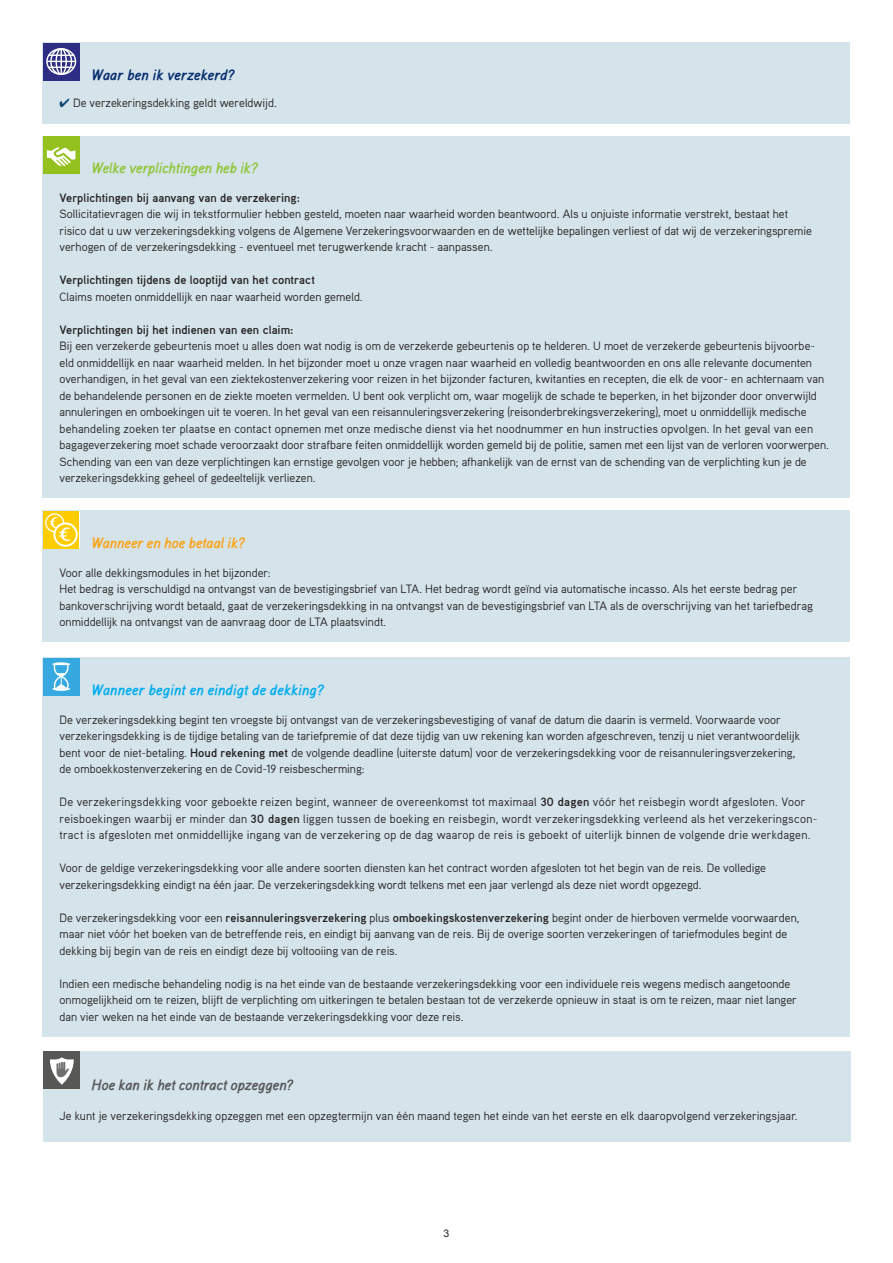
<style>
.page{position:relative;width:893px;height:1263px;background:#fff}
.page>*{position:absolute;margin:0;border:0;box-sizing:border-box;transform-origin:0 0}
.t1{font:italic 700 15px "Aaux";letter-spacing:-.01em;color:#00aeef}
.t2{font:italic 700 15px "Aaux";letter-spacing:-.03em;color:#57585a}
.t3{font:italic 700 15px "Aaux";letter-spacing:-.025em;color:#92c73d}
.t4{font:italic 700 15px "Aaux";letter-spacing:-.02em;color:#f9a51b}
.t5{font:italic 700 15px "Aaux";letter-spacing:-.015em;color:#052d6f}
.t6{font:12px/16.5px "Aaux";letter-spacing:.005em;color:#231f20}
.t7{font:12px/16.5px "Aaux";letter-spacing:.025em;color:#231f20}
.t8{font:700 12px "Aaux";color:#231f20}
.t9{font:10.5px "Arial";color:#231f20}
.s1{color:#084778}
.s2{font-weight:700}
</style>
<div class="page">
<div style="left:43px;top:657px;width:807px;height:380px;background:#d5e3ea"></div>
<div style="left:43px;top:658px;width:36px;height:37px;background:#36a9e1"></div>
<svg style="left:53px;top:662px;width:17px;height:29px"></svg>
<div style="left:43px;top:1051px;width:808px;height:90px;background:#d5e3ea"></div>
<div style="left:44px;top:1052px;width:36px;height:37px;background:#575756"></div>
<svg style="left:50px;top:1057px;width:24px;height:28px"></svg>
<div style="left:43px;top:510px;width:807px;height:132px;background:#d5e3ea"></div>
<div style="left:43px;top:136px;width:807px;height:361px;background:#d5e3ea"></div>
<div style="left:43px;top:43px;width:807px;height:81px;background:#d5e3ea"></div>
<div style="left:43px;top:43px;width:36px;height:38px;background:#2d2e83"></div>
<div style="left:46px;top:48px;width:30px;height:27px;border:1px solid #fff;border-radius:50%"></div>
<div style="left:50px;top:48px;width:22px;height:27px;border:1px solid #fff;border-radius:50%"></div>
<div style="left:56px;top:48px;width:11px;height:27px;border:1px solid #fff;border-radius:50%"></div>
<svg style="left:47px;top:49px;width:29px;height:26px"></svg>
<div style="left:43px;top:137px;width:36px;height:37px;background:#95c11f"></div>
<svg style="left:47px;top:147px;width:29px;height:19px"></svg>
<div style="left:43px;top:511px;width:36px;height:37px;background:#fc0"></div>
<svg style="left:45px;top:513px;width:33px;height:34px"></svg>
<p class="t5" style="left:91px;top:65px;width:145px">Waar ben ik verzekerd?</p>
<p class="t6" style="left:60px;top:94px;width:219px"><span class="s1">✔</span> De verzekeringsdekking geldt wereldwijd.</p>
<p class="t3" style="left:91px;top:158px;width:168px">Welke verplichtingen heb ik?</p>
<p class="t8" style="left:60px;top:190px;width:242px">Verplichtingen bij aanvang van de verzekering:</p>
<p class="t6" style="left:60px;top:205px;width:754px">Sollicitatievragen die wij in tekstformulier hebben gesteld, moeten naar waarheid worden beantwoord. Als u onjuiste informatie verstrekt, bestaat het risico dat u uw verzekeringsdekking volgens de Algemene Verzekeringsvoorwaarden en de wettelijke bepalingen verliest of dat wij de verzekeringspremie verhogen of de verzekeringsdekking - eventueel met terugwerkende kracht - aanpassen.</p>
<p class="t8" style="left:60px;top:272px;width:257px">Verplichtingen tijdens de looptijd van het contract</p>
<p class="t6" style="left:60px;top:288px;width:305px">Claims moeten onmiddellijk en naar waarheid worden gemeld.</p>
<p class="t8" style="left:60px;top:322px;width:235px">Verplichtingen bij het indienen van een claim:</p>
<p class="t6" style="left:60px;top:337px;width:771px">Bij een verzekerde gebeurtenis moet u alles doen wat nodig is om de verzekerde gebeurtenis op te helderen. U moet de verzekerde gebeurtenis bijvoorbe&shy;eld onmiddellijk en naar waarheid melden. In het bijzonder moet u onze vragen naar waarheid en volledig beantwoorden en ons alle relevante documenten overhandigen, in het geval van een ziektekostenverzekering voor reizen in het bijzonder facturen, kwitanties en recepten, die elk de voor- en achternaam van de behandelende personen en de ziekte moeten vermelden. U bent ook verplicht om, waar mogelijk de schade te beperken, in het bijzonder door onverwijld annuleringen en omboekingen uit te voeren. In het geval van een reisannuleringsverzekering (reisonderbrekingsverzekering), moet u onmiddellijk medische behandeling zoeken ter plaatse en contact opnemen met onze medische dienst via het noodnummer en hun instructies opvolgen. In het geval van een bagageverzekering moet schade veroorzaakt door strafbare feiten onmiddellijk worden gemeld bij de politie, samen met een lijst van de verloren voorwerpen.<br>Schending van een van deze verplichtingen kan ernstige gevolgen voor je hebben; afhankelijk van de ernst van de schending van de verplichting kun je de verzekeringsdekking geheel of gedeeltelijk verliezen.</p>
<p class="t4" style="left:91px;top:533px;width:156px">Wanneer en hoe betaal ik?</p>
<p class="t6" style="left:60px;top:564px;width:755px">Voor alle dekkingsmodules in het bijzonder:<br>Het bedrag is verschuldigd na ontvangst van de bevestigingsbrief van LTA. Het bedrag wordt geïnd via automatische incasso. Als het eerste bedrag per bankoverschrijving wordt betaald, gaat de verzekeringsdekking in na ontvangst van de bevestigingsbrief van LTA als de overschrijving van het tariefbedrag onmiddellijk na ontvangst van de aanvraag door de LTA plaatsvindt.</p>
<p class="t1" style="left:91px;top:680px;width:234px">Wanneer begint en eindigt de dekking?</p>
<p class="t6" style="left:60px;top:711px;width:742px">De verzekeringsdekking begint ten vroegste bij ontvangst van de verzekeringsbevestiging of vanaf de datum die daarin is vermeld. Voorwaarde voor verzekeringsdekking is de tijdige betaling van de tariefpremie of dat deze tijdig van uw rekening kan worden afgeschreven, tenzij u niet verantwoordelijk bent voor de niet-betaling. <span class="s2">Houd rekening met</span> de volgende deadline (uiterste datum) voor de verzekeringsdekking voor de reisannuleringsverzekering, de omboekkostenverzekering en de Covid-19 reisbescherming:</p>
<p class="t7" style="left:60px;top:793px;width:759px">De verzekeringsdekking voor geboekte reizen begint, wanneer de overeenkomst tot maximaal <span class="s2">30 dagen</span> vóór het reisbegin wordt afgesloten. Voor reisboekingen waarbij er minder dan <span class="s2">30 dagen</span> liggen tussen de boeking en reisbegin, wordt verzekeringsdekking verleend als het verzekeringscon&shy;tract is afgesloten met onmiddellijke ingang van de verzekering op de dag waarop de reis is geboekt of uiterlijk binnen de volgende drie werkdagen.</p>
<p class="t6" style="left:60px;top:859px;width:708px">Voor de geldige verzekeringsdekking voor alle andere soorten diensten kan het contract worden afgesloten tot het begin van de reis. De volledige verzekeringsdekking eindigt na één jaar. De verzekeringsdekking wordt telkens met een jaar verlengd als deze niet wordt opgezegd.</p>
<p class="t6" style="left:60px;top:909px;width:741px">De verzekeringsdekking voor een <span class="s2">reisannuleringsverzekering</span> plus <span class="s2">omboekingskostenverzekering</span> begint onder de hierboven vermelde voorwaarden, maar niet vóór het boeken van de betreffende reis, en eindigt bij aanvang van de reis. Bij de overige soorten verzekeringen of tariefmodules begint de dekking bij begin van de reis en eindigt deze bij voltooiing van de reis.</p>
<p class="t6" style="left:60px;top:975px;width:739px">Indien een medische behandeling nodig is na het einde van de bestaande verzekeringsdekking voor een individuele reis wegens medisch aangetoonde onmogelijkheid om te reizen, blijft de verplichting om uitkeringen te betalen bestaan tot de verzekerde opnieuw in staat is om te reizen, maar niet langer dan vier weken na het einde van de bestaande verzekeringsdekking voor deze reis.</p>
<p class="t2" style="left:91px;top:1075px;width:204px">Hoe kan ik het contract opzeggen?</p>
<p class="t6" style="left:60px;top:1107px;width:740px">Je kunt je verzekeringsdekking opzeggen met een opzegtermijn van één maand tegen het einde van het eerste en elk daaropvolgend verzekeringsjaar.</p>
<p class="t9" style="left:444px;top:1226px;width:7px">3</p>
</div>
